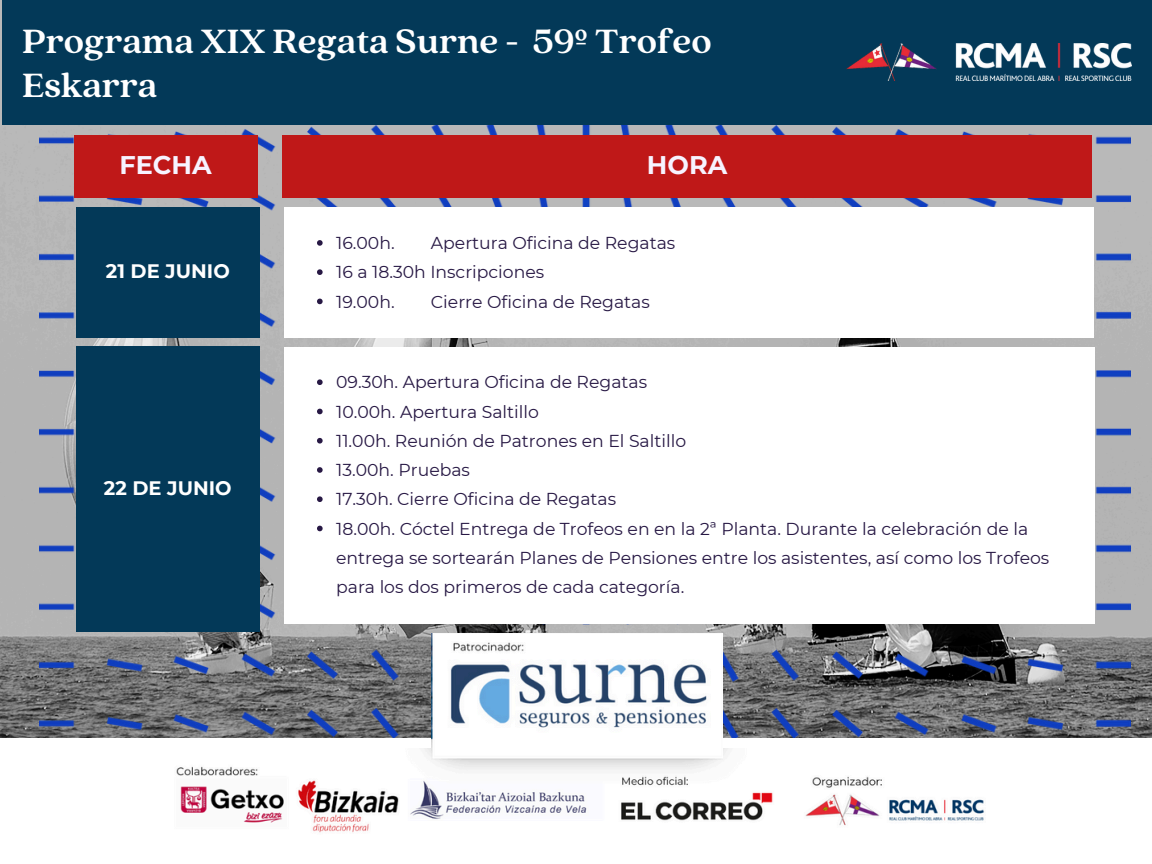
<style>
.page{position:relative;width:1152px;height:864px;background:#fff}
.page>*{position:absolute;margin:0;border:0;box-sizing:border-box;transform-origin:0 0}
.t1{font:700 37.5px/43.8px "Quincy CF";color:#fff}
.t2{font:700 25.5px "Montserrat";color:#f7f3ff}
.t3{font:700 19.5px "Montserrat";color:#fff}
.t4{font:17.25px/29.2px "Montserrat";color:#271844}
</style>
<div class="page">
<img style="left:0;top:0;width:1152px;height:738px">
<img style="left:39px;top:124px;width:1092px;height:615px">
<div style="left:2px;top:0;width:1150px;height:124px;background:#033958"></div>
<div style="left:76px;top:347px;width:184px;height:285px;background:#033958"></div>
<div style="left:284px;top:347px;width:810px;height:276px;background:#fff"></div>
<svg style="left:317px;top:379px;width:6px;height:6px"></svg>
<svg style="left:317px;top:409px;width:6px;height:5px"></svg>
<svg style="left:317px;top:438px;width:6px;height:6px"></svg>
<svg style="left:317px;top:467px;width:6px;height:6px"></svg>
<svg style="left:317px;top:496px;width:6px;height:6px"></svg>
<svg style="left:317px;top:526px;width:6px;height:5px"></svg>
<div style="left:74px;top:135px;width:183px;height:62px;background:#bf1818"></div>
<div style="left:282px;top:135px;width:810px;height:62px;background:#bf1818"></div>
<img style="left:847px;top:43px;width:284px;height:37px">
<img style="left:176px;top:749px;width:809px;height:84px">
<img style="left:432px;top:633px;width:290px;height:126px">
<div style="left:76px;top:207px;width:183px;height:131px;background:#033958"></div>
<div style="left:284px;top:207px;width:810px;height:131px;background:#fff"></div>
<svg style="left:317px;top:240px;width:6px;height:6px"></svg>
<svg style="left:317px;top:269px;width:6px;height:6px"></svg>
<svg style="left:317px;top:299px;width:6px;height:5px"></svg>
<p class="t1" style="left:22px;top:17px;width:691px">Programa XIX Regata Surne - 59º Trofeo<br>Eskarra</p>
<h2 class="t2" style="left:120px;top:150px;width:94px">FECHA</h2>
<p class="t2" style="left:647px;top:150px;width:82px">HORA</p>
<p class="t3" style="left:106px;top:259px;width:125px">21 DE JUNIO</p>
<p class="t3" style="left:104px;top:476px;width:129px">22 DE JUNIO</p>
<p class="t4" style="left:336px;top:228px;width:60px">16.00h.</p>
<p class="t4" style="left:431px;top:228px;width:246px">Apertura Oficina de Regatas</p>
<p class="t4" style="left:336px;top:258px;width:210px">16 a 18.30h Inscripciones</p>
<p class="t4" style="left:336px;top:287px;width:60px">19.00h.</p>
<p class="t4" style="left:431px;top:287px;width:221px">Cierre Oficina de Regatas</p>
<h1 class="t4" style="left:336px;top:368px;width:312px">09.30h. Apertura Oficina de Regatas</h1>
<p class="t4" style="left:336px;top:397px;width:204px">10.00h. Apertura Saltillo</p>
<p class="t4" style="left:336px;top:426px;width:351px">11.00h. Reunión de Patrones en El Saltillo</p>
<h2 class="t4" style="left:336px;top:455px;width:135px">13.00h. Pruebas</h2>
<h3 class="t4" style="left:336px;top:485px;width:282px">17.30h. Cierre Oficina de Regatas</h3>
<h3 class="t4" style="left:336px;top:514px;width:715px">18.00h. Cóctel Entrega de Trofeos en en la 2ª Planta. Durante la celebración de la entrega se sortearán Planes de Pensiones entre los asistentes, así como los Trofeos para los dos primeros de cada categoría.</h3>
</div>
